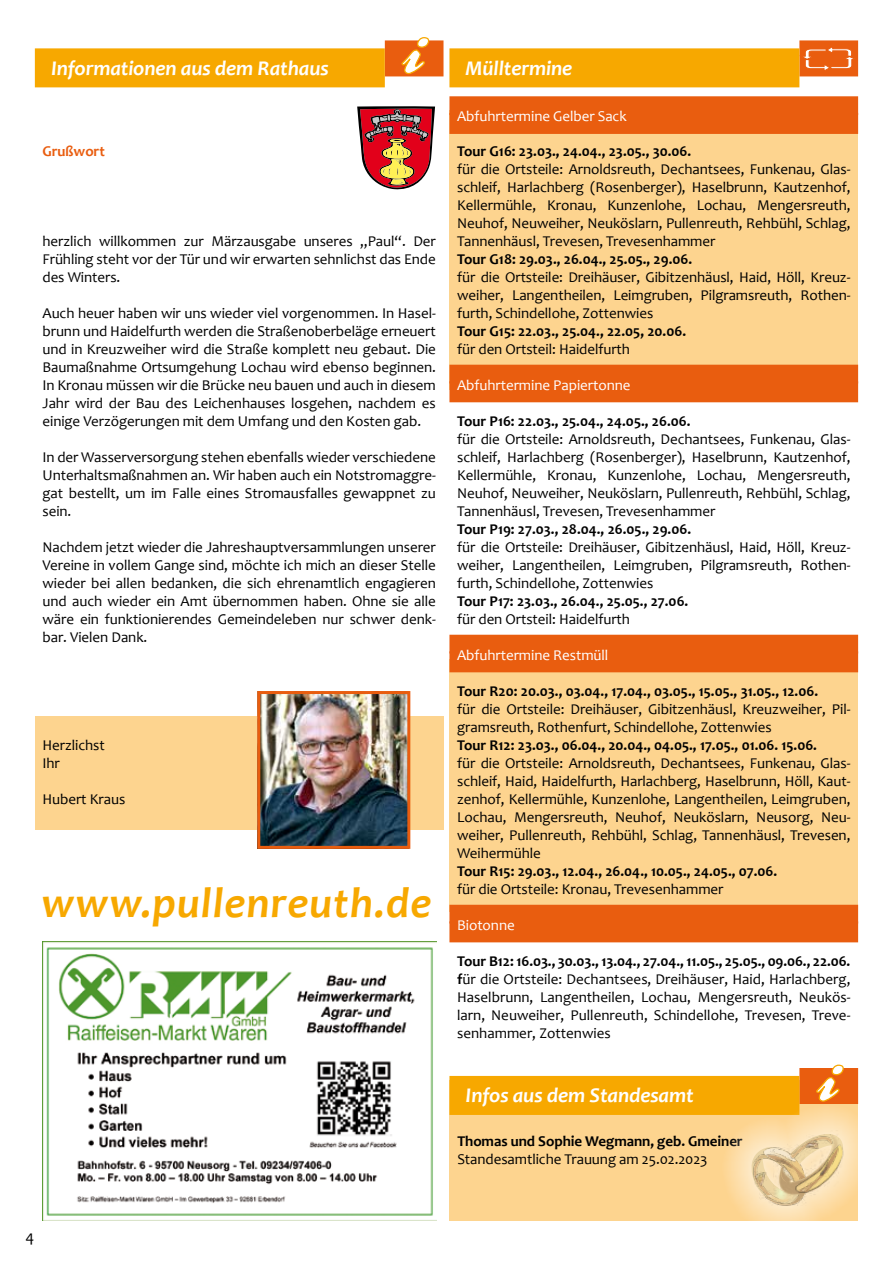
<style>
.page{position:relative;width:893px;height:1263px;background:#fff}
.page>*{position:absolute;margin:0;border:0;box-sizing:border-box;transform-origin:0 0}
.t1{font:italic 700 43.5px "Candara";letter-spacing:.02em;color:#f7a800}
.t2{font:italic 700 21px "Candara";letter-spacing:-.005em;color:#fff}
.t3{font:16.5px "Candara";color:#000}
.t4{font:15px/18px "Candara";letter-spacing:-.005em;color:#000;text-align:justify}
.t5{font:700 15px "Candara";color:#000}
.t6{font:15px "Candara";letter-spacing:-.005em;color:#fff}
.t7{font:700 15px "Candara";letter-spacing:-.005em;color:#e95d0f}
.s1{font-weight:700}
</style>
<div class="page">
<svg style="left:357px;top:106px;width:78px;height:83px;background:#bb5650"></svg>
<div style="left:450px;top:111px;width:408px;height:279px;background:#fdd48f"></div>
<div style="left:450px;top:660px;width:408px;height:252px;background:#fdd48f"></div>
<div style="left:450px;top:1080px;width:408px;height:140px;background:#fdd48f"></div>
<div style="left:35px;top:716px;width:408px;height:114px;background:#fdd48f"></div>
<img style="left:261px;top:695px;width:145px;height:150px">
<div style="left:257px;top:691px;width:153px;height:158px;border:3px solid #e95d0f"></div>
<div style="left:449px;top:96px;width:409px;height:19px;background:#e95d0f"></div>
<div style="left:449px;top:113px;width:409px;height:21px;background:#e95d0f"></div>
<div style="left:449px;top:365px;width:409px;height:18px;background:#e95d0f"></div>
<div style="left:449px;top:381px;width:409px;height:21px;background:#e95d0f"></div>
<div style="left:449px;top:635px;width:409px;height:18px;background:#e95d0f"></div>
<div style="left:449px;top:651px;width:409px;height:21px;background:#e95d0f"></div>
<div style="left:449px;top:905px;width:409px;height:18px;background:#e95d0f"></div>
<div style="left:449px;top:921px;width:409px;height:21px;background:#e95d0f"></div>
<div style="left:799px;top:40px;width:59px;height:36px;background:#e95d0f"></div>
<div style="left:449px;top:48px;width:350px;height:39px;background:#f7a800"></div>
<div style="left:385px;top:40px;width:58px;height:36px;background:#e95d0f"></div>
<div style="left:35px;top:48px;width:350px;height:39px;background:#f7a800"></div>
<svg style="left:401px;top:37px;width:29px;height:38px"></svg>
<div style="left:799px;top:1068px;width:59px;height:36px;background:#e95d0f"></div>
<div style="left:449px;top:1076px;width:350px;height:39px;background:#f7a800"></div>
<svg style="left:816px;top:1064px;width:28px;height:38px"></svg>
<svg style="left:797px;top:45px;width:57px;height:27px"></svg>
<img style="left:43px;top:942px;width:393px;height:278px">
<svg style="left:721px;top:1104px;width:137px;height:117px"></svg>
<img style="left:749px;top:1152px;width:2px;height:33px">
<img style="left:750px;top:1155px;width:9px;height:51px">
<img style="left:759px;top:1205px;width:50px;height:1px">
<svg style="left:751px;top:1130px;width:95px;height:75px;background:#e9d0a2"></svg>
<h2 class="t2" style="left:51px;top:55px;width:279px">Informationen aus dem Rathaus</h2>
<h2 class="t2" style="left:466px;top:55px;width:108px">Mülltermine</h2>
<p class="t7" style="left:43px;top:141px;width:64px">Grußwort</p>
<p class="t4" style="left:43px;top:232px;width:395px">herzlich willkommen zur Märzausgabe unseres „Paul“. Der Frühling steht vor der Tür und wir erwarten sehnlichst das Ende des Winters.</p>
<p class="t4" style="left:43px;top:304px;width:395px">Auch heuer haben wir uns wieder viel vorgenommen. In Hasel&shy;brunn und Haidelfurth werden die Straßenoberbeläge erneuert und in Kreuzweiher wird die Straße komplett neu gebaut. Die Baumaßnahme Ortsumgehung Lochau wird ebenso beginnen.<br>In Kronau müssen wir die Brücke neu bauen und auch in diesem Jahr wird der Bau des Leichenhauses losgehen, nachdem es einige Verzögerungen mit dem Umfang und den Kosten gab.</p>
<p class="t4" style="left:43px;top:448px;width:395px">In der Wasserversorgung stehen ebenfalls wieder verschiedene Unterhaltsmaßnahmen an. Wir haben auch ein Notstromaggre&shy;gat bestellt, um im Falle eines Stromausfalles gewappnet zu sein.</p>
<p class="t4" style="left:43px;top:538px;width:395px">Nachdem jetzt wieder die Jahreshauptversammlungen unserer Vereine in vollem Gange sind, möchte ich mich an dieser Stelle wieder bei allen bedanken, die sich ehrenamtlich engagieren und auch wieder ein Amt übernommen haben. Ohne sie alle wäre ein funktionierendes Gemeindeleben nur schwer denk&shy;bar. Vielen Dank.</p>
<p class="t4" style="left:43px;top:736px;width:64px">Herzlichst<br>Ihr</p>
<p class="t4" style="left:43px;top:790px;width:84px">Hubert Kraus</p>
<h1 class="t1" style="left:41px;top:875px;width:392px">www.pullenreuth.de</h1>
<p class="t6" style="left:457px;top:107px;width:171px">Abfuhrtermine Gelber Sack</p>
<p class="t5" style="left:457px;top:141px;width:236px">Tour G16: 23.03., 24.04., 23.05., 30.06.</p>
<p class="t4" style="left:457px;top:160px;width:395px">für die Ortsteile: Arnoldsreuth, Dechantsees, Funkenau, Glas&shy;schleif, Harlachberg (Rosenberger), Haselbrunn, Kautzenhof, Kellermühle, Kronau, Kunzenlohe, Lochau, Mengersreuth, Neuhof, Neuweiher, Neuköslarn, Pullenreuth, Rehbühl, Schlag, Tannenhäusl, Trevesen, Trevesenhammer</p>
<p class="t5" style="left:457px;top:249px;width:237px">Tour G18: 29.03., 26.04., 25.05., 29.06.</p>
<p class="t4" style="left:457px;top:268px;width:395px">für die Ortsteile: Dreihäuser, Gibitzenhäusl, Haid, Höll, Kreuz&shy;weiher, Langentheilen, Leimgruben, Pilgramsreuth, Rothen&shy;furth, Schindellohe, Zottenwies</p>
<p class="t5" style="left:457px;top:321px;width:230px">Tour G15: 22.03., 25.04., 22.05, 20.06.</p>
<p class="t4" style="left:457px;top:340px;width:174px">für den Ortsteil: Haidelfurth</p>
<p class="t6" style="left:457px;top:375px;width:175px">Abfuhrtermine Papiertonne</p>
<p class="t5" style="left:457px;top:411px;width:235px">Tour P16: 22.03., 25.04., 24.05., 26.06.</p>
<p class="t4" style="left:457px;top:430px;width:395px">für die Ortsteile: Arnoldsreuth, Dechantsees, Funkenau, Glas&shy;schleif, Harlachberg (Rosenberger), Haselbrunn, Kautzenhof, Kellermühle, Kronau, Kunzenlohe, Lochau, Mengersreuth, Neuhof, Neuweiher, Neuköslarn, Pullenreuth, Rehbühl, Schlag, Tannenhäusl, Trevesen, Trevesenhammer</p>
<p class="t5" style="left:457px;top:519px;width:235px">Tour P19: 27.03., 28.04., 26.05., 29.06.</p>
<p class="t4" style="left:457px;top:538px;width:395px">für die Ortsteile: Dreihäuser, Gibitzenhäusl, Haid, Höll, Kreuz&shy;weiher, Langentheilen, Leimgruben, Pilgramsreuth, Rothen&shy;furth, Schindellohe, Zottenwies</p>
<p class="t5" style="left:457px;top:591px;width:233px">Tour P17: 23.03., 26.04., 25.05., 27.06.</p>
<p class="t4" style="left:457px;top:610px;width:174px">für den Ortsteil: Haidelfurth</p>
<p class="t6" style="left:457px;top:645px;width:153px">Abfuhrtermine Restmüll</p>
<p class="t5" style="left:457px;top:681px;width:363px">Tour R20: 20.03., 03.04., 17.04., 03.05., 15.05., 31.05., 12.06.</p>
<p class="t4" style="left:457px;top:700px;width:395px">für die Ortsteile: Dreihäuser, Gibitzenhäusl, Kreuzweiher, Pil&shy;gramsreuth, Rothenfurt, Schindellohe, Zottenwies</p>
<p class="t5" style="left:457px;top:735px;width:361px">Tour R12: 23.03., 06.04., 20.04., 04.05., 17.05., 01.06. 15.06.</p>
<p class="t4" style="left:457px;top:754px;width:395px">für die Ortsteile: Arnoldsreuth, Dechantsees, Funkenau, Glas&shy;schleif, Haid, Haidelfurth, Harlachberg, Haselbrunn, Höll, Kaut&shy;zenhof, Kellermühle, Kunzenlohe, Langentheilen, Leimgruben, Lochau, Mengersreuth, Neuhof, Neuköslarn, Neusorg, Neu&shy;weiher, Pullenreuth, Rehbühl, Schlag, Tannenhäusl, Trevesen, Weihermühle</p>
<p class="t5" style="left:457px;top:861px;width:322px">Tour R15: 29.03., 12.04., 26.04., 10.05., 24.05., 07.06.</p>
<p class="t4" style="left:457px;top:880px;width:268px">für die Ortsteile: Kronau, Trevesenhammer</p>
<p class="t6" style="left:457px;top:915px;width:59px">Biotonne</p>
<p class="t4" style="left:457px;top:952px;width:395px"><span class="s1">Tour B12: 16.03., 30.03., 13.04., 27.04., 11.05., 25.05., 09.06., 22.06. f</span>ür die Ortsteile: Dechantsees, Dreihäuser, Haid, Harlachberg, Haselbrunn, Langentheilen, Lochau, Mengersreuth, Neukös&shy;larn, Neuweiher, Pullenreuth, Schindellohe, Trevesen, Treve&shy;senhammer, Zottenwies</p>
<h2 class="t2" style="left:466px;top:1082px;width:230px">Infos aus dem Standesamt</h2>
<p class="t5" style="left:457px;top:1131px;width:287px">Thomas und Sophie Wegmann, geb. Gmeiner</p>
<p class="t4" style="left:457px;top:1150px;width:252px">Standesamtliche Trauung am 25.02.2023</p>
<p class="t3" style="left:26px;top:1226px;width:10px">4</p>
</div>
